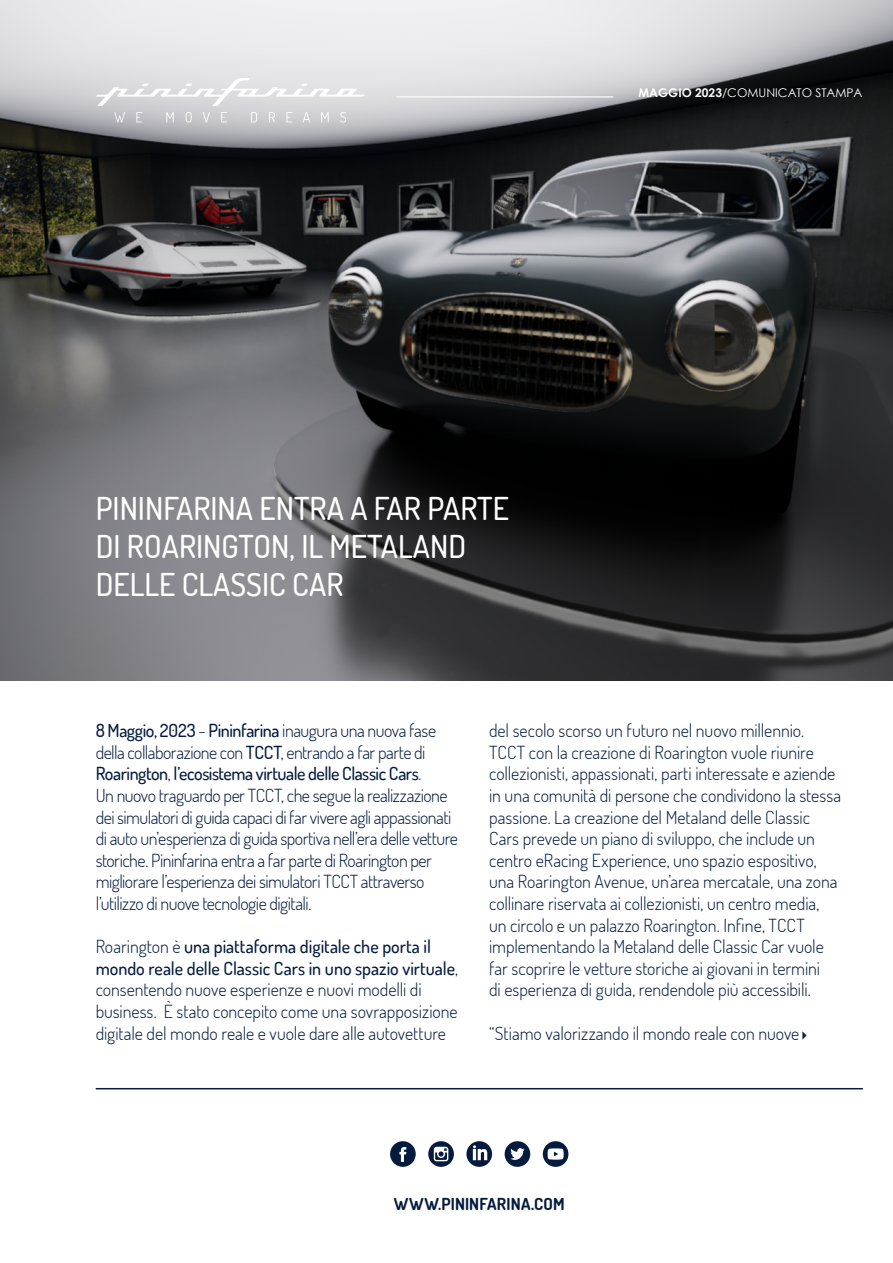
<style>
.page{position:relative;width:893px;height:1263px;background:#fff}
.page>*{position:absolute;margin:0;border:0;box-sizing:border-box;transform-origin:0 0}
.t1{font:500 31.5px/37.8px "Terminal Dosis";color:#fff}
.t2{font:300 18px/21.6px "Terminal Dosis";letter-spacing:-.005em;color:#051b3e}
.t3{font:300 18px/21.6px "Terminal Dosis";letter-spacing:-.03em;color:#051b3e}
.t4{font:700 16.5px "Terminal Dosis";letter-spacing:.01em;color:#051b3e}
.t5{font:12px "Century Gothic";color:#fff}
.s1{font-weight:700}
.s2{font-weight:500}
</style>
<div class="page">
<img style="left:0;top:0;width:893px;height:680px">
<svg style="left:802px;top:1031px;width:4px;height:8px"></svg>
<hr style="left:96px;top:1088px;width:767px;height:1px;background:#051b3e">
<svg style="left:390px;top:1141px;width:26px;height:26px"></svg>
<svg style="left:428px;top:1141px;width:26px;height:26px"></svg>
<svg style="left:466px;top:1141px;width:26px;height:26px"></svg>
<svg style="left:505px;top:1141px;width:25px;height:26px"></svg>
<svg style="left:543px;top:1141px;width:25px;height:26px"></svg>
<hr style="left:396px;top:96px;width:217px;height:1px;background:#fff">
<svg style="left:114px;top:112px;width:11px;height:11px"></svg>
<svg style="left:136px;top:112px;width:6px;height:10px"></svg>
<svg style="left:166px;top:112px;width:8px;height:10px"></svg>
<svg style="left:186px;top:112px;width:6px;height:11px"></svg>
<svg style="left:203px;top:112px;width:7px;height:11px"></svg>
<svg style="left:221px;top:112px;width:6px;height:10px"></svg>
<svg style="left:251px;top:112px;width:6px;height:10px"></svg>
<svg style="left:269px;top:112px;width:6px;height:10px"></svg>
<svg style="left:286px;top:112px;width:6px;height:10px"></svg>
<svg style="left:303px;top:112px;width:7px;height:10px"></svg>
<svg style="left:321px;top:112px;width:8px;height:10px"></svg>
<svg style="left:340px;top:112px;width:6px;height:11px"></svg>
<svg style="left:96px;top:78px;width:269px;height:28px"></svg>
<p class="t5" style="left:638px;top:85px;width:225px"><span class="s1">MAGGIO 2023</span>/COMUNICATO STAMPA</p>
<h1 class="t1" style="left:96px;top:489px;width:415px">PININFARINA ENTRA A FAR PARTE<br>DI ROARINGTON, IL METALAND<br>DELLE CLASSIC CAR</h1>
<p class="t3" style="left:96px;top:719px;width:364px"><span class="s2">8 Maggio, 2023</span> - <span class="s2">Pininfarina</span> inaugura una nuova fase della collaborazione con <span class="s2">TCCT</span>, entrando a far parte di <span class="s2">Roarington</span>, <span class="s2">l’ecosistema virtuale delle Classic Cars</span>.<br>Un nuovo traguardo per TCCT, che segue la realizzazione dei simulatori di guida capaci di far vivere agli appassionati di auto un’esperienza di guida sportiva nell’era delle vetture storiche. Pininfarina entra a far parte di Roarington per migliorare l’esperienza dei simulatori TCCT attraverso l’utilizzo di nuove tecnologie digitali.</p>
<p class="t2" style="left:96px;top:935px;width:364px">Roarington è <span class="s2">una piattaforma digitale che porta il mondo reale delle Classic Cars in uno spazio virtuale</span>, consentendo nuove esperienze e nuovi modelli di business. È stato concepito come una sovrapposizione digitale del mondo reale e vuole dare alle autovetture</p>
<p class="t2" style="left:489px;top:719px;width:354px">del secolo scorso un futuro nel nuovo millennio.<br>TCCT con la creazione di Roarington vuole riunire collezionisti, appassionati, parti interessate e aziende in una comunità di persone che condividono la stessa passione. La creazione del Metaland delle Classic Cars prevede un piano di sviluppo, che include un centro eRacing Experience, uno spazio espositivo, una Roarington Avenue, un’area mercatale, una zona collinare riservata ai collezionisti, un centro media, un circolo e un palazzo Roarington. Infine, TCCT implementando la Metaland delle Classic Car vuole far scoprire le vetture storiche ai giovani in termini<br>di esperienza di guida, rendendole più accessibili.</p>
<p class="t2" style="left:489px;top:1022px;width:312px">“Stiamo valorizzando il mondo reale con nuove</p>
<p class="t4" style="left:394px;top:1193px;width:172px">WWW.PININFARINA.COM</p>
</div>
